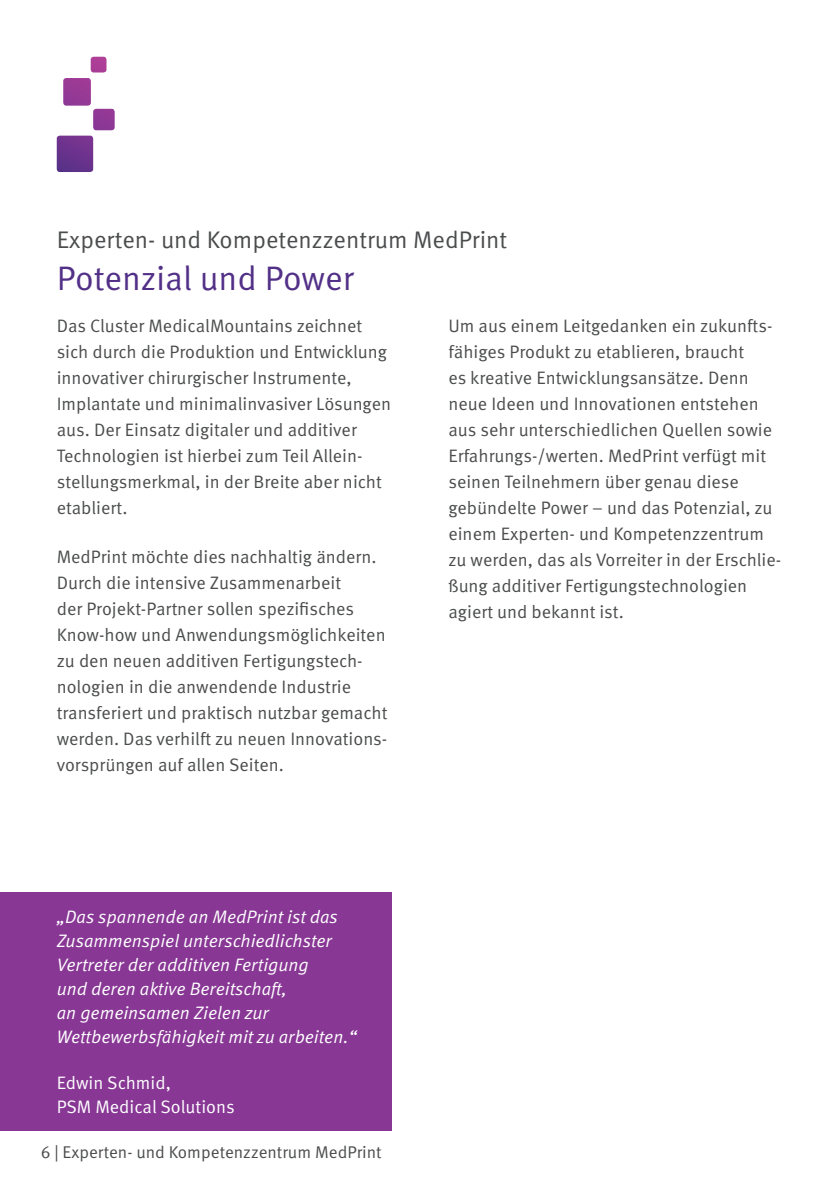
<style>
.page{position:relative;width:840px;height:1191px;background:#fff}
.page>*{position:absolute;margin:0;border:0;box-sizing:border-box;transform-origin:0 0}
.t1{font:34px "Meta Pro";letter-spacing:-.005em;color:#523087}
.t2{font:24px "Meta Pro";color:#4b4c4d}
.t3{font:18px/26px "Meta Pro";color:#4b4c4d}
.t4{font:italic 18px/24px "Meta Pro";color:#fff}
.t5{font:18px/24px "Meta Pro";color:#fff}
.t6{font:17px "Meta Pro";color:#4b4c4d}
</style>
<div class="page">
<div style="left:0;top:892px;width:391px;height:238px;background:#883795"></div>
<svg style="left:91px;top:57px;width:15px;height:15px"></svg>
<svg style="left:63px;top:78px;width:52px;height:52px"></svg>
<svg style="left:57px;top:136px;width:36px;height:36px"></svg>
<p class="t2" style="left:57px;top:225px;width:452px">Experten- und Kompetenzzentrum MedPrint</p>
<p class="t1" style="left:57px;top:257px;width:298px">Potenzial und Power</p>
<p class="t3" style="left:57px;top:313px;width:335px">Das Cluster MedicalMountains zeichnet sich durch die Produktion und Entwicklung innovativer chirurgischer Instrumente, Implantate und minimalinvasiver Lösungen aus. Der Einsatz digitaler und additiver Technologien ist hierbei zum Teil Allein&shy;stellungsmerkmal, in der Breite aber nicht etabliert.</p>
<p class="t3" style="left:57px;top:544px;width:332px">MedPrint möchte dies nachhaltig ändern.<br>Durch die intensive Zusammenarbeit<br>der Projekt-Partner sollen spezifisches Know-how und Anwendungsmöglichkeiten zu den neuen additiven Fertigungstech&shy;nologien in die anwendende Industrie transferiert und praktisch nutzbar gemacht werden. Das verhilft zu neuen Innovations&shy;vorsprüngen auf allen Seiten.</p>
<p class="t3" style="left:448px;top:313px;width:334px">Um aus einem Leitgedanken ein zukunfts&shy;fähiges Produkt zu etablieren, braucht<br>es kreative Entwicklungsansätze. Denn neue Ideen und Innovationen entstehen aus sehr unterschiedlichen Quellen sowie Erfahrungs-/werten. MedPrint verfügt mit seinen Teilnehmern über genau diese gebündelte Power – und das Potenzial, zu einem Experten- und Kompetenzzentrum zu werden, das als Vorreiter in der Erschlie&shy;ßung additiver Fertigungstechnologien agiert und bekannt ist.</p>
<p class="t4" style="left:57px;top:905px;width:301px">„Das spannende an MedPrint ist das Zusammenspiel unterschiedlichster Vertreter der additiven Fertigung<br>und deren aktive Bereitschaft,<br>an gemeinsamen Zielen zur Wettbewerbsfähigkeit mit zu arbeiten.“</p>
<p class="t5" style="left:57px;top:1071px;width:179px">Edwin Schmid,<br>PSM Medical Solutions</p>
<p class="t6" style="left:41px;top:1141px;width:342px">6 | Experten- und Kompetenzzentrum MedPrint</p>
</div>
